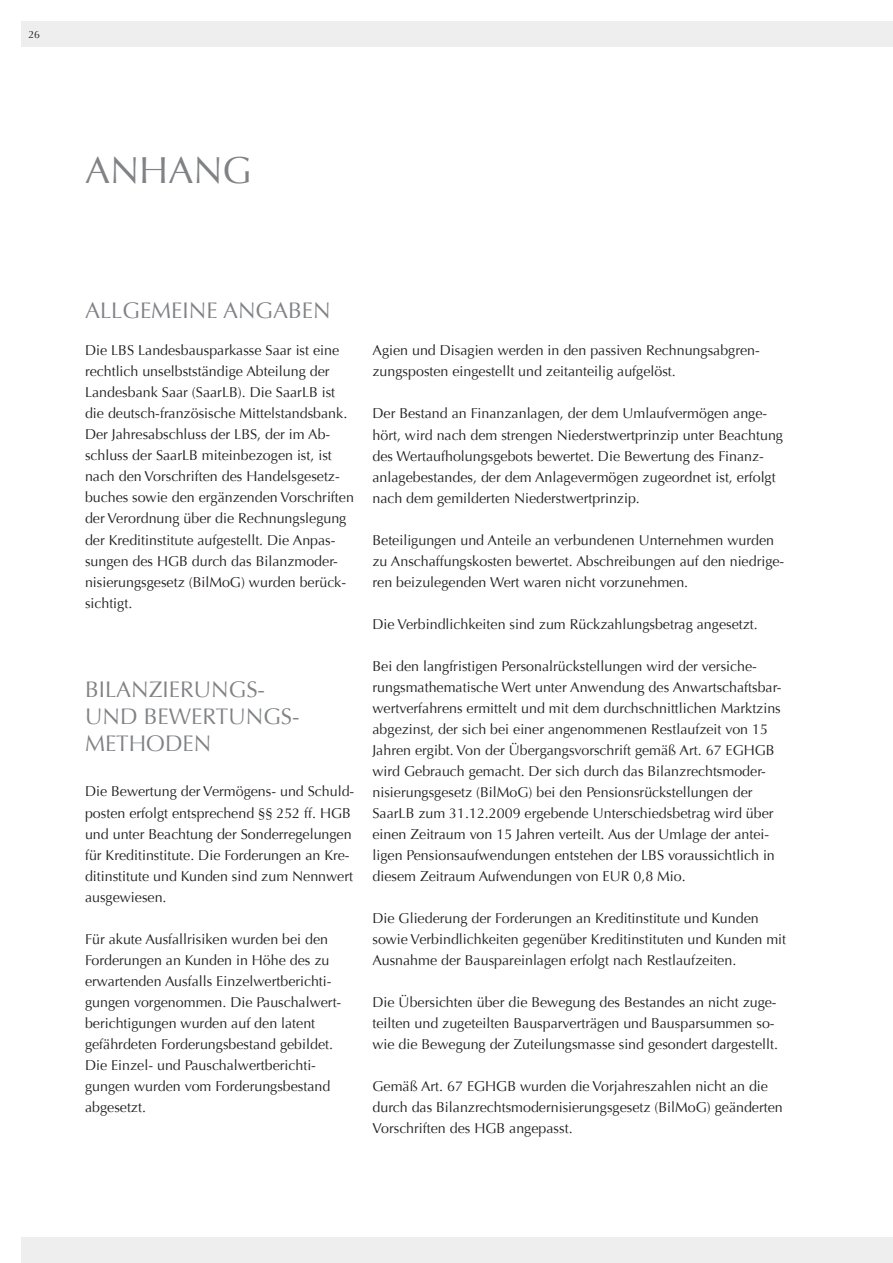
<style>
.page{position:relative;width:893px;height:1263px;background:#fff}
.page>*{position:absolute;margin:0;border:0;box-sizing:border-box;transform-origin:0 0}
.t1{font:37.5px "Optima";color:#808285}
.t2{font:22.5px/27px "Optima";color:#808285}
.t3{font:14.25px/21px "Optima";color:#231f20}
.t4{font:10.5px "Optima";color:#231f20}
</style>
<div class="page">
<div style="left:21px;top:21px;width:872px;height:26px;background:#eeeeef"></div>
<div style="left:21px;top:1237px;width:872px;height:26px;background:#eeeeef"></div>
<p class="t4" style="left:28px;top:28px;width:13px">26</p>
<h1 class="t1" style="left:85px;top:149px;width:168px">Anhang</h1>
<h2 class="t2" style="left:85px;top:297px;width:247px">Allgemeine Angaben</h2>
<p class="t3" style="left:85px;top:340px;width:35px">Die LBS</p>
<p class="t3" style="left:85px;top:340px;width:270px;text-indent:53px">Landesbausparkasse Saar ist eine rechtlich unselbstständige Abteilung der Landesbank Saar (SaarLB). Die SaarLB ist die deutsch-französische Mittelstandsbank.<br>Der Jahresabschluss der LBS, der im Ab&shy;schluss der SaarLB miteinbezogen ist, ist nach den Vorschriften des H andelsgesetz&shy;buches sowie den ergänzenden Vorschriften der Verordnung über die Rechnungslegung der Kreditinstitute aufgestellt. Die Anpas&shy;sungen des HGB</p>
<p class="t3" style="left:85px;top:550px;width:263px;text-indent:107px">durch das B ilanzmoder&shy;nisierungsgesetz (B ilMoG) wurden berück&shy;sichtigt.</p>
<h2 class="t2" style="left:85px;top:677px;width:214px">B ilanzierungs&shy;und B ewertungs&shy;methoden</h2>
<p class="t3" style="left:85px;top:781px;width:271px">Die Bewertung der Vermögens- und Schuld&shy;posten erfolgt entsprechend §§ 252 ff. HGB und unter Beachtung der Sonderregelungen für Kreditinstitute. Die Forderungen an Kre&shy;ditinstitute und Kunden sind zum Nennwert ausgewiesen.</p>
<p class="t3" style="left:85px;top:928px;width:257px">Für akute Ausfallrisiken wurden bei den Forderungen an Kunden in Höhe des zu erwartenden Ausfalls Einzelwertberichti&shy;gungen vorgenommen. Die Pauschalwert&shy;berichtigungen wurden auf den latent gefährdeten Forderungsbestand gebildet.<br>Die Einzel- und Pauschalwertberichti&shy;gungen wurden vom Forderungsbestand abgesetzt.</p>
<p class="t3" style="left:372px;top:340px;width:389px">Agien und Disagien werden in den passiven Rechnungsabgren&shy;zungsposten eingestellt und zeitanteilig aufgelöst.</p>
<p class="t3" style="left:372px;top:403px;width:412px">Der Bestand an Finanzanlagen, der dem U mlaufvermögen ange&shy;hört, wird nach dem strengen N iederstwertprinzip unter Beachtung des Wertaufholungsgebots bewertet. Die Bewertung des Finanz&shy;anlagebestandes, der dem Anlagevermögen zugeordnet ist, erfolgt nach dem gemilderten N iederstwertprinzip.</p>
<p class="t3" style="left:372px;top:529px;width:413px">Beteiligungen und Anteile an verbundenen U nternehmen wurden zu Anschaffungskosten bewertet. Abschreibungen auf den niedrige&shy;ren beizulegenden Wert waren nicht vorzunehmen.</p>
<p class="t3" style="left:372px;top:613px;width:387px">Die Verbindlichkeiten sind zum Rückzahlungsbetrag angesetzt.</p>
<p class="t3" style="left:372px;top:655px;width:410px">Bei den langfristigen Personalrückstellungen wird der versiche&shy;rungsmathematische Wert unter Anwendung des Anwartschaftsbar&shy;wertverfahrens ermittelt und mit dem durchschnittlichen Marktzins abgezinst, der sich bei einer angenommenen Restlaufzeit von 15<br>Jahren ergibt. Von der Übergangsvorschrift gemäß Art. 67 EGHGB<br>wird Gebrauch gemacht. Der sich durch das B ilanzrechtsmoder&shy;nisierungsgesetz (B ilMoG) bei den Pensionsrückstellungen der SaarLB zum 31.12.2009 ergebende U nterschiedsbetrag wird über einen Zeitraum von 15 Jahren verteilt. Aus der U mlage der antei&shy;ligen Pensionsaufwendungen entstehen der LBS</p>
<p class="t3" style="left:668px;top:844px;width:108px">voraussichtlich in</p>
<p class="t3" style="left:372px;top:865px;width:238px">diesem Zeitraum Aufwendungen von EUR</p>
<p class="t3" style="left:633px;top:865px;width:54px">0,8 Mio.</p>
<p class="t3" style="left:372px;top:907px;width:415px">Die Gliederung der Forderungen an Kreditinstitute und Kunden sowie Verbindlichkeiten gegenüber Kreditinstituten und Kunden mit<br>Ausnahme der Bauspareinlagen erfolgt nach Restlaufzeiten.</p>
<p class="t3" style="left:372px;top:991px;width:407px">Die Übersichten über die Bewegung des Bestandes an nicht zuge&shy;teilten und zugeteilten Bausparverträgen und Bausparsummen so&shy;wie die Bewegung der Zuteilungsmasse sind gesondert dargestellt.</p>
<p class="t3" style="left:372px;top:1075px;width:105px">Gemäß Art. 67 EGHGB</p>
<p class="t3" style="left:372px;top:1075px;width:412px;text-indent:148px">wurden die Vorjahreszahlen nicht an die durch das B ilanzrechtsmodernisierungsgesetz (B ilMoG) geänderten<br>Vorschriften des HGB</p>
<p class="t3" style="left:509px;top:1117px;width:65px">angepasst.</p>
</div>
